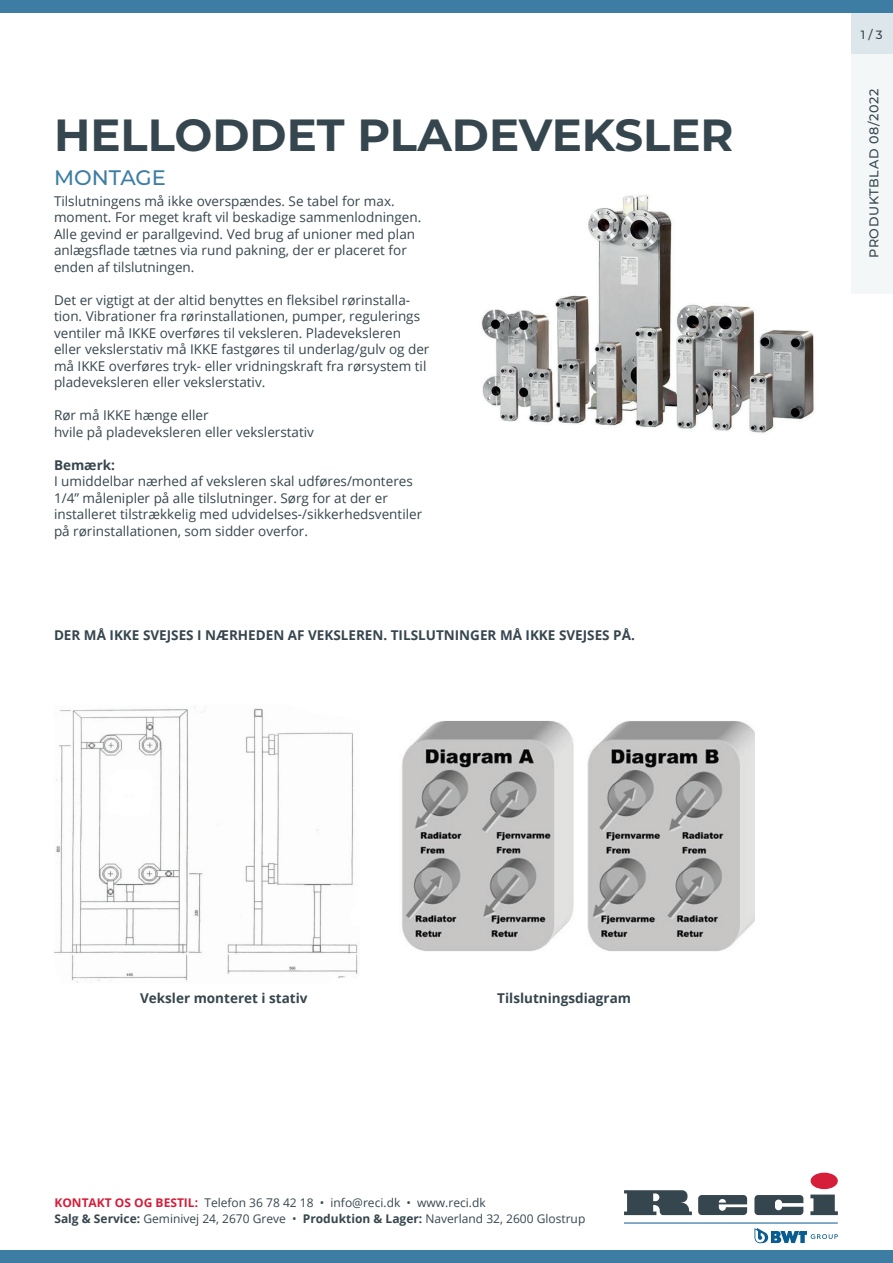
<style>
.page{position:relative;width:893px;height:1263px;background:#fff}
.page>*{position:absolute;margin:0;border:0;box-sizing:border-box;transform-origin:0 0}
.t1{font:700 45px "Montserrat";color:#36464e}
.t2{font:500 21px "Montserrat";color:#3d7da4}
.t3{font:13.5px/16.5px "Open Sans";color:#36464e}
.t4{font:700 13.5px "Open Sans";color:#36464e}
.t5{font:500 12.75px "Montserrat";letter-spacing:.05em;color:#36464e}
.t6{font:12px/16.5px "Open Sans";color:#36464e}
.t7{font:500 12px "Montserrat";color:#36464e}
.s1{font-weight:700;color:#d51e3b}
.s2{font-weight:700}
</style>
<div class="page">
<div style="left:852px;top:54px;width:41px;height:239px;background:#f4f7f8"></div>
<div style="left:852px;top:13px;width:41px;height:41px;background:#dce6eb"></div>
<div style="left:0;top:0;width:893px;height:13px;background:#3d7da4"></div>
<div style="left:0;top:1250px;width:893px;height:13px;background:#3d7da4"></div>
<svg style="left:698px;top:1195px;width:49px;height:20px"></svg>
<svg style="left:754px;top:1195px;width:49px;height:20px"></svg>
<svg style="left:810px;top:1172px;width:28px;height:43px"></svg>
<svg style="left:624px;top:1190px;width:68px;height:25px"></svg>
<svg style="left:754px;top:1228px;width:84px;height:15px"></svg>
<hr style="left:624px;top:1222px;width:214px;height:1px;background:#085c8f">
<img style="left:481px;top:194px;width:333px;height:239px">
<img style="left:54px;top:706px;width:700px;height:277px">
<h1 class="t1" style="left:54px;top:103px;width:681px">HELLODDET PLADEVEKSLER</h1>
<h2 class="t2" style="left:54px;top:163px;width:113px">MONTAGE</h2>
<p class="t3" style="left:54px;top:192px;width:369px">Tilslutningens må ikke overspændes. Se tabel for max. moment. For meget kraft vil beskadige sammenlodningen.<br>Alle gevind er parallgevind. Ved brug af unioner med plan anlægsflade tætnes via rund pakning, der er placeret for enden af tilslutningen.</p>
<p class="t3" style="left:54px;top:291px;width:377px">Det er vigtigt at der altid benyttes en fleksibel rørinstalla&shy;tion. Vibrationer fra rørinstallationen, pumper, regulerings ventiler må IKKE overføres til veksleren. Pladeveksleren eller vekslerstativ må IKKE fastgøres til underlag/gulv og der må IKKE overføres tryk- eller vridningskraft fra rørsystem til pladeveksleren eller vekslerstativ.</p>
<p class="t3" style="left:54px;top:407px;width:262px">Rør må IKKE hænge eller<br>hvile på pladeveksleren eller vekslerstativ</p>
<p class="t4" style="left:54px;top:455px;width:63px">Bemærk:</p>
<p class="t3" style="left:54px;top:473px;width:370px">I umiddelbar nærhed af veksleren skal udføres/monteres 1/4” målenipler på alle tilslutninger. Sørg for at der er installeret tilstrækkelig med udvidelses-/sikkerhedsventiler på rørinstallationen, som sidder overfor.</p>
<p class="t4" style="left:54px;top:625px;width:582px">DER MÅ IKKE SVEJSES I NÆRHEDEN AF VEKSLEREN. TILSLUTNINGER MÅ IKKE SVEJSES PÅ.</p>
<p class="t7" style="left:861px;top:26px;width:23px">1 / 3</p>
<p class="t5" style="left:865px;top:258px;width:171px;rotate:-90deg">PRODUKTBLAD 08/2022</p>
<p class="t4" style="left:140px;top:989px;width:169px">Veksler monteret i stativ</p>
<p class="t4" style="left:497px;top:989px;width:135px">Tilslutningsdiagram</p>
<p class="t6" style="left:54px;top:1194px;width:532px"><span class="s1">KONTAKT OS OG BESTIL:</span> Telefon 36 78 42 18 • info@reci.dk • www.reci.dk<br><span class="s2">Salg &amp; Service:</span> Geminivej 24, 2670 Greve • <span class="s2">Produktion &amp; Lager:</span> Naverland 32, 2600 Glostrup</p>
</div>
